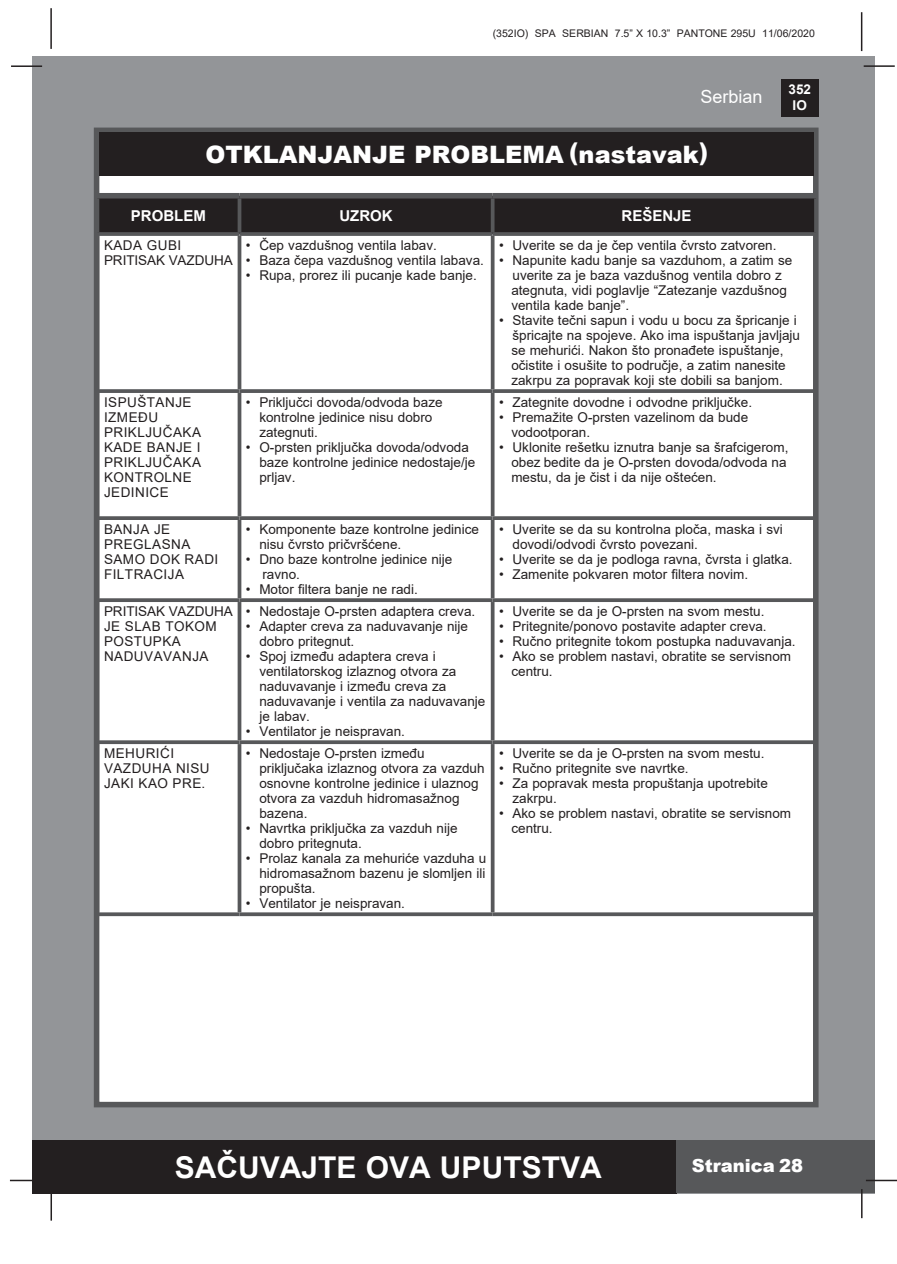
<style>
.page{position:relative;width:897px;height:1264px;background:#fff}
.page>*{position:absolute;margin:0;border:0;box-sizing:border-box;transform-origin:0 0}
.t1{font:700 30px "Arial";color:#fff}
.t2{font:900 24px "Arial";color:#fff}
.t3{font:900 18px "Arial";color:#fff}
.t4{font:18px "Arial";color:#fff}
.t5{font:700 15px "Arial";color:#fff}
.t6{font:13.5px/15px "Arial";color:#231f20}
.t7{font:13.5px/15px "Arial";letter-spacing:.035em;color:#231f20}
.t8{font:700 13.5px/16.2px "Arial";color:#fff;text-align:center}
.t9{font:10.5px "Arial";color:#231f20}
</style>
<div class="page">
<div style="left:33px;top:56px;width:842px;height:1137px;background:#939598"></div>
<div style="left:780px;top:79px;width:38px;height:38px;background:#231f20"></div>
<hr style="left:863px;top:65px;width:31px;height:2px;background:#231f20">
<hr style="left:50px;top:8px;width:2px;height:41px;background:#231f20">
<hr style="left:860px;top:12px;width:2px;height:39px;background:#231f20">
<div style="left:33px;top:1140px;width:644px;height:53px;background:#231f20"></div>
<div style="left:676px;top:1140px;width:199px;height:53px;background:#57585a"></div>
<hr style="left:865px;top:1179px;width:31px;height:2px;background:#231f20">
<hr style="left:860px;top:1189px;width:2px;height:29px;background:#231f20">
<hr style="left:50px;top:1190px;width:2px;height:30px;background:#231f20">
<hr style="left:10px;top:1179px;width:31px;height:2px;background:#231f20">
<hr style="left:11px;top:65px;width:31px;height:2px;background:#231f20">
<div style="left:94px;top:128px;width:724px;height:979px;background:#fff;border:6px solid #57585a"></div>
<div style="left:99px;top:132px;width:714px;height:44px;background:#231f20"></div>
<div style="left:99px;top:198px;width:715px;height:34px;background:#231f20"></div>
<hr style="left:95px;top:198px;width:4px;height:34px;background:#57585a">
<svg style="left:237px;top:198px;width:4px;height:34px"></svg>
<svg style="left:490px;top:198px;width:4px;height:34px"></svg>
<hr style="left:814px;top:198px;width:3px;height:34px;background:#57585a">
<svg style="left:95px;top:232px;width:144px;height:4px"></svg>
<hr style="left:95px;top:236px;width:4px;height:153px;background:#57585a">
<svg style="left:239px;top:232px;width:253px;height:4px"></svg>
<svg style="left:237px;top:236px;width:4px;height:153px"></svg>
<svg style="left:492px;top:232px;width:325px;height:4px"></svg>
<svg style="left:490px;top:236px;width:4px;height:153px"></svg>
<hr style="left:814px;top:236px;width:3px;height:153px;background:#57585a">
<svg style="left:95px;top:389px;width:144px;height:4px"></svg>
<hr style="left:95px;top:393px;width:4px;height:123px;background:#57585a">
<svg style="left:239px;top:389px;width:253px;height:4px"></svg>
<svg style="left:237px;top:393px;width:4px;height:123px"></svg>
<svg style="left:492px;top:389px;width:325px;height:4px"></svg>
<svg style="left:490px;top:393px;width:4px;height:123px"></svg>
<hr style="left:814px;top:393px;width:3px;height:123px;background:#57585a">
<svg style="left:95px;top:516px;width:144px;height:4px"></svg>
<hr style="left:95px;top:520px;width:4px;height:78px;background:#57585a">
<svg style="left:239px;top:516px;width:253px;height:4px"></svg>
<svg style="left:237px;top:520px;width:4px;height:78px"></svg>
<svg style="left:492px;top:516px;width:325px;height:4px"></svg>
<svg style="left:490px;top:520px;width:4px;height:78px"></svg>
<hr style="left:814px;top:520px;width:3px;height:78px;background:#57585a">
<svg style="left:95px;top:598px;width:144px;height:4px"></svg>
<hr style="left:95px;top:602px;width:4px;height:138px;background:#57585a">
<svg style="left:239px;top:598px;width:253px;height:4px"></svg>
<svg style="left:237px;top:602px;width:4px;height:138px"></svg>
<svg style="left:492px;top:598px;width:325px;height:4px"></svg>
<svg style="left:490px;top:602px;width:4px;height:138px"></svg>
<hr style="left:814px;top:602px;width:3px;height:138px;background:#57585a">
<svg style="left:95px;top:740px;width:144px;height:4px"></svg>
<hr style="left:95px;top:744px;width:4px;height:168px;background:#57585a">
<svg style="left:239px;top:740px;width:253px;height:4px"></svg>
<svg style="left:237px;top:744px;width:4px;height:168px"></svg>
<svg style="left:492px;top:740px;width:325px;height:4px"></svg>
<svg style="left:490px;top:744px;width:4px;height:168px"></svg>
<hr style="left:814px;top:744px;width:3px;height:168px;background:#57585a">
<svg style="left:95px;top:912px;width:144px;height:4px"></svg>
<svg style="left:239px;top:912px;width:253px;height:4px"></svg>
<svg style="left:492px;top:912px;width:325px;height:4px"></svg>
<div style="left:95px;top:193px;width:144px;height:5px;background:#57585a"></div>
<div style="left:239px;top:193px;width:253px;height:5px;background:#57585a"></div>
<div style="left:492px;top:193px;width:325px;height:5px;background:#57585a"></div>
<p class="t9" style="left:492px;top:26px;width:323px">(352IO) SPA SERBIAN 7.5” X 10.3” PANTONE 295U 11/06/2020</p>
<h3 class="t4" style="left:700px;top:84px;width:64px">Serbian</h3>
<p class="t2" style="left:205px;top:137px;width:504px">OTKLANJANJE PROBLEMA (nastavak)</p>
<p class="t8" style="left:788px;top:81px;width:24px">352<br>IO</p>
<p class="t5" style="left:131px;top:205px;width:77px">PROBLEM</p>
<p class="t5" style="left:339px;top:205px;width:55px">UZROK</p>
<p class="t5" style="left:621px;top:205px;width:72px">REŠENJE</p>
<p class="t6" style="left:104px;top:237px;width:130px">KADA GUBI<br>PRITISAK VAZDUHA</p>
<p class="t6" style="left:246px;top:237px;width:192px">• Čep vazdušnog ventila labav.</p>
<p class="t6" style="left:499px;top:237px;width:279px">• Uverite se da je čep ventila čvrsto zatvoren.</p>
<p class="t6" style="left:499px;top:252px;width:295px">• Napunite kadu banje sa vazduhom, a zatim se</p>
<p class="t6" style="left:512px;top:267px;width:271px">uverite za je baza vazdušnog ventila dobro z</p>
<p class="t6" style="left:511px;top:282px;width:277px">ategnuta, vidi poglavlje “Zatezanje vazdušnog</p>
<p class="t6" style="left:511px;top:297px;width:119px">ventila kade banje”.</p>
<p class="t6" style="left:499px;top:312px;width:302px;text-align:right">• Stavite tečni sapun i vodu u bocu za špricanje i špricajte na spojeve. Ako ima ispuštanja javljaju</p>
<p class="t6" style="left:511px;top:342px;width:274px">se mehurići. Nakon što pronađete ispuštanje,</p>
<p class="t6" style="left:511px;top:357px;width:276px">očistite i osušite to područje, a zatim nanesite</p>
<p class="t6" style="left:511px;top:372px;width:273px">zakrpu za popravak koji ste dobili sa banjom.</p>
<p class="t6" style="left:246px;top:252px;width:239px">• Baza čepa vazdušnog ventila labava.</p>
<p class="t6" style="left:246px;top:267px;width:232px">• Rupa, prorez ili pucanje kade banje.</p>
<p class="t7" style="left:104px;top:394px;width:98px">ISPUŠTANJE<br>IZMEĐU<br>PRIKLJUČAKA<br>KADE BANJE I<br>PRIKLJUČAKA<br>KONTROLNE<br>JEDINICE</p>
<p class="t6" style="left:259px;top:394px;width:185px;text-indent:-14px">• Priključci dovoda/odvoda baze kontrolne jedinice nisu dobro zategnuti.</p>
<p class="t6" style="left:259px;top:439px;width:217px;text-indent:-14px">• O-prsten priključka dovoda/odvoda baze kontrolne jedinice nedostaje/je prljav.</p>
<p class="t7" style="left:104px;top:521px;width:116px">BANJA JE<br>PREGLASNA<br>SAMO DOK RADI<br>FILTRACIJA</p>
<p class="t6" style="left:259px;top:521px;width:221px;text-indent:-14px">• Komponente baze kontrolne jedinice nisu čvrsto pričvršćene.</p>
<p class="t6" style="left:246px;top:551px;width:208px">• Dno baze kontrolne jedinice nije</p>
<p class="t6" style="left:262px;top:566px;width:39px">ravno.</p>
<p class="t6" style="left:246px;top:581px;width:173px">• Motor filtera banje ne radi.</p>
<p class="t7" style="left:104px;top:603px;width:130px">PRITISAK VAZDUHA<br>JE SLAB TOKOM<br>POSTUPKA<br>NADUVAVANJA</p>
<p class="t6" style="left:246px;top:603px;width:231px">• Nedostaje O-prsten adaptera creva.</p>
<p class="t6" style="left:259px;top:618px;width:210px;text-indent:-14px">• Adapter creva za naduvavanje nije dobro pritegnut.</p>
<p class="t6" style="left:259px;top:648px;width:227px;text-indent:-14px">• Spoj između adaptera creva i ventilatorskog izlaznog otvora za naduvavanje i između creva za naduvavanje i ventila za naduvavanje je labav.</p>
<p class="t6" style="left:246px;top:723px;width:161px">• Ventilator je neispravan.</p>
<p class="t7" style="left:104px;top:745px;width:107px">MEHURIĆI<br>VAZDUHA NISU<br>JAKI KAO PRE.</p>
<p class="t6" style="left:259px;top:745px;width:227px;text-indent:-14px">• Nedostaje O-prsten između priključaka izlaznog otvora za vazduh osnovne kontrolne jedinice i ulaznog otvora za vazduh hidromasažnog bazena.</p>
<p class="t6" style="left:259px;top:820px;width:200px;text-indent:-14px">• Navrtka priključka za vazduh nije dobro pritegnuta.</p>
<p class="t6" style="left:259px;top:850px;width:228px;text-align:justify;text-indent:-14px">• Prolaz kanala za mehuriće vazduha u hidromasažnom bazenu je slomljen ili propušta.</p>
<p class="t6" style="left:246px;top:895px;width:161px">• Ventilator je neispravan.</p>
<p class="t6" style="left:499px;top:394px;width:254px">• Zategnite dovodne i odvodne priključke.</p>
<p class="t6" style="left:499px;top:409px;width:251px">• Premažite O-prsten vazelinom da bude</p>
<p class="t6" style="left:511px;top:424px;width:80px">vodootporan.</p>
<p class="t6" style="left:499px;top:439px;width:291px">• Uklonite rešetku iznutra banje sa šrafcigerom,</p>
<p class="t6" style="left:511px;top:454px;width:277px">obez bedite da je O-prsten dovoda/odvoda na</p>
<p class="t6" style="left:511px;top:469px;width:207px">mestu, da je čist i da nije oštećen.</p>
<p class="t6" style="left:512px;top:521px;width:272px;text-indent:-14px">• Uverite se da su kontrolna ploča, maska i svi dovodi/odvodi čvrsto povezani.</p>
<p class="t6" style="left:499px;top:551px;width:295px">• Uverite se da je podloga ravna, čvrsta i glatka.</p>
<p class="t6" style="left:499px;top:566px;width:251px">• Zamenite pokvaren motor filtera novim.</p>
<p class="t6" style="left:499px;top:603px;width:267px">• Uverite se da je O-prsten na svom mestu.</p>
<p class="t6" style="left:499px;top:618px;width:269px">• Pritegnite/ponovo postavite adapter creva.</p>
<p class="t6" style="left:499px;top:633px;width:298px">• Ručno pritegnite tokom postupka naduvavanja.</p>
<p class="t6" style="left:499px;top:648px;width:293px">• Ako se problem nastavi, obratite se servisnom</p>
<p class="t6" style="left:511px;top:663px;width:43px">centru.</p>
<p class="t6" style="left:499px;top:745px;width:267px">• Uverite se da je O-prsten na svom mestu.</p>
<p class="t6" style="left:499px;top:760px;width:191px">• Ručno pritegnite sve navrtke.</p>
<p class="t6" style="left:512px;top:775px;width:257px;text-indent:-14px">• Za popravak mesta propuštanja upotrebite zakrpu.</p>
<p class="t6" style="left:499px;top:805px;width:293px">• Ako se problem nastavi, obratite se servisnom</p>
<p class="t6" style="left:511px;top:820px;width:43px">centru.</p>
<h1 class="t1" style="left:175px;top:1146px;width:428px">SAČUVAJTE OVA UPUTSTVA</h1>
<h3 class="t3" style="left:691px;top:1152px;width:113px">Stranica 28</h3>
</div>
